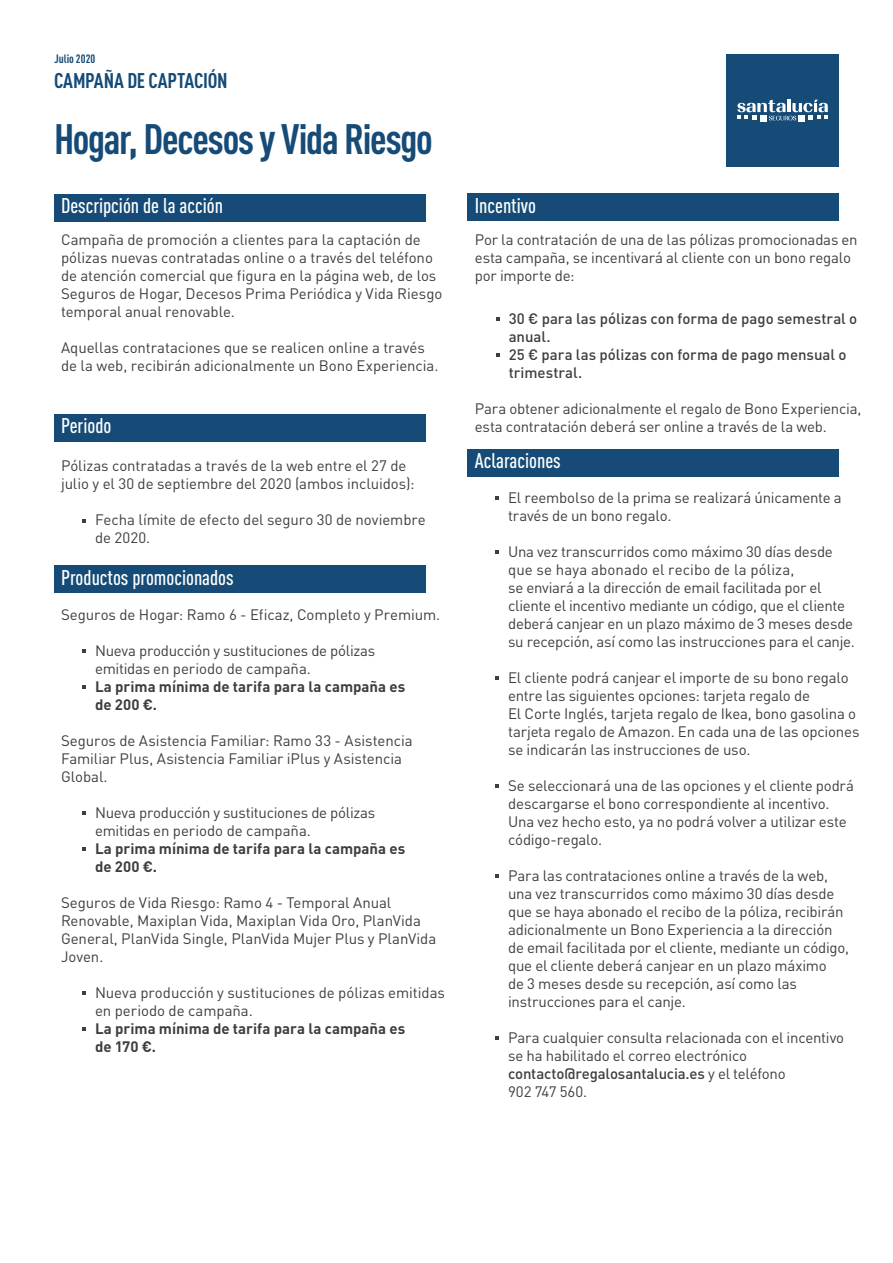
<style>
.page{position:relative;width:893px;height:1263px;background:#fff}
.page>*{position:absolute;margin:0;border:0;box-sizing:border-box;transform-origin:0 0}
.t1{font:700 condensed 42px "DIN Pro";letter-spacing:-.03em;color:#154b76}
.t2{font:500 condensed 21px "DIN Pro";color:#fff}
.t3{font:700 condensed 21px "DIN Pro";letter-spacing:-.015em;color:#154b76}
.t4{font:15px/18px "DIN Pro";letter-spacing:-.01em;color:#3e3e3f}
.t5{font:700 15px/18px "DIN Pro";color:#3e3e3f}
.t6{font:500 15px/18px "DIN Pro";color:#3e3e3f}
.t7{font:700 condensed 12px "DIN Pro";letter-spacing:.005em;color:#154b76}
.s1{font-weight:500}
</style>
<div class="page">
<div style="left:54px;top:194px;width:371px;height:27px;background:#154b76"></div>
<div style="left:468px;top:194px;width:371px;height:27px;background:#154b76"></div>
<div style="left:54px;top:414px;width:371px;height:27px;background:#154b76"></div>
<div style="left:54px;top:566px;width:371px;height:27px;background:#154b76"></div>
<div style="left:726px;top:54px;width:113px;height:113px;background:#154b76"></div>
<svg style="left:737px;top:100px;width:91px;height:21px"></svg>
<svg style="left:496px;top:317px;width:4px;height:4px"></svg>
<svg style="left:496px;top:353px;width:4px;height:4px"></svg>
<svg style="left:82px;top:519px;width:4px;height:3px"></svg>
<svg style="left:82px;top:649px;width:4px;height:4px"></svg>
<svg style="left:82px;top:685px;width:4px;height:4px"></svg>
<svg style="left:82px;top:811px;width:4px;height:4px"></svg>
<svg style="left:82px;top:847px;width:4px;height:4px"></svg>
<svg style="left:82px;top:991px;width:4px;height:4px"></svg>
<svg style="left:82px;top:1027px;width:4px;height:4px"></svg>
<div style="left:468px;top:449px;width:371px;height:27px;background:#154b76"></div>
<svg style="left:495px;top:496px;width:4px;height:4px"></svg>
<svg style="left:495px;top:550px;width:4px;height:4px"></svg>
<svg style="left:495px;top:676px;width:4px;height:4px"></svg>
<svg style="left:495px;top:784px;width:4px;height:4px"></svg>
<svg style="left:495px;top:874px;width:4px;height:4px"></svg>
<svg style="left:495px;top:1036px;width:4px;height:4px"></svg>
<p class="t7" style="left:54px;top:49px;width:43px">Julio 2020</p>
<h2 class="t3" style="left:54px;top:65px;width:175px">CAMPAÑA DE CAPTACIÓN</h2>
<h1 class="t1" style="left:54px;top:107px;width:380px">Hogar, Decesos y Vida Riesgo</h1>
<h2 class="t2" style="left:61px;top:190px;width:163px">Descripción de la acción</h2>
<h2 class="t2" style="left:475px;top:190px;width:63px">Incentivo</h2>
<p class="t4" style="left:61px;top:229px;width:383px">Campaña de promoción a clientes para la captación de pólizas nuevas contratadas online o a través del teléfono de atención comercial que figura en la página web, de los Seguros de Hogar, Decesos Prima Periódica y Vida Riesgo temporal anual renovable.</p>
<p class="t4" style="left:61px;top:337px;width:379px">Aquellas contrataciones que se realicen online a través de la web, recibirán adicionalmente un Bono Experiencia.</p>
<h2 class="t2" style="left:61px;top:410px;width:52px">Periodo</h2>
<p class="t4" style="left:61px;top:455px;width:355px">Pólizas contratadas a través de la web entre el 27 de julio y el 30 de septiembre del 2020 (ambos incluidos):</p>
<p class="t4" style="left:95px;top:509px;width:332px">Fecha límite de efecto del seguro 30 de noviembre de 2020.</p>
<h2 class="t2" style="left:61px;top:562px;width:174px">Productos promocionados</h2>
<p class="t4" style="left:61px;top:604px;width:381px">Seguros de Hogar: Ramo 6 - Eficaz, Completo y Premium.</p>
<p class="t4" style="left:95px;top:640px;width:282px">Nueva producción y sustituciones de pólizas emitidas en periodo de campaña.</p>
<p class="t5" style="left:95px;top:675px;width:312px">La prima mínima de tarifa para la campaña es de 200 €.</p>
<p class="t4" style="left:61px;top:730px;width:353px">Seguros de Asistencia Familiar: Ramo 33 - Asistencia<br>Familiar Plus, Asistencia Familiar iPlus y Asistencia<br>Global.</p>
<p class="t4" style="left:95px;top:802px;width:282px">Nueva producción y sustituciones de pólizas emitidas en periodo de campaña.</p>
<p class="t5" style="left:95px;top:837px;width:312px">La prima mínima de tarifa para la campaña es de 200 €.</p>
<p class="t4" style="left:61px;top:892px;width:377px">Seguros de Vida Riesgo: Ramo 4 - Temporal Anual Renovable, Maxiplan Vida, Maxiplan Vida Oro, PlanVida General, PlanVida Single, PlanVida Mujer Plus y PlanVida Joven.</p>
<p class="t4" style="left:95px;top:982px;width:351px">Nueva producción y sustituciones de pólizas emitidas en periodo de campaña.</p>
<p class="t5" style="left:95px;top:1017px;width:312px">La prima mínima de tarifa para la campaña es de 170 €.</p>
<p class="t4" style="left:475px;top:229px;width:384px">Por la contratación de una de las pólizas promocionadas en esta campaña, se incentivará al cliente con un bono regalo por importe de:</p>
<p class="t6" style="left:509px;top:308px;width:350px">30 € para las pólizas con forma de pago semestral o anual.<br>25 € para las pólizas con forma de pago mensual o trimestral.</p>
<p class="t4" style="left:475px;top:398px;width:388px">Para obtener adicionalmente el regalo de Bono Experiencia, esta contratación deberá ser online a través de la web.</p>
<h2 class="t2" style="left:475px;top:445px;width:87px">Aclaraciones</h2>
<p class="t4" style="left:508px;top:487px;width:335px">El reembolso de la prima se realizará únicamente a través de un bono regalo.</p>
<p class="t4" style="left:508px;top:541px;width:348px">Una vez transcurridos como máximo 30 días desde que se haya abonado el recibo de la póliza,<br>se enviará a la dirección de email facilitada por el cliente el incentivo mediante un código, que el cliente deberá canjear en un plazo máximo de 3 meses desde su recepción, así como las instrucciones para el canje.</p>
<p class="t4" style="left:508px;top:667px;width:353px">El cliente podrá canjear el importe de su bono regalo entre las siguientes opciones: tarjeta regalo de<br>El Corte Inglés, tarjeta regalo de Ikea, bono gasolina o tarjeta regalo de Amazon. En cada una de las opciones se indicarán las instrucciones de uso.</p>
<p class="t4" style="left:508px;top:775px;width:347px">Se seleccionará una de las opciones y el cliente podrá descargarse el bono correspondiente al incentivo.<br>Una vez hecho esto, ya no podrá volver a utilizar este código-regalo.</p>
<p class="t4" style="left:508px;top:865px;width:343px">Para las contrataciones online a través de la web, una vez transcurridos como máximo 30 días desde que se haya abonado el recibo de la póliza, recibirán adicionalmente un Bono Experiencia a la dirección de email facilitada por el cliente, mediante un código, que el cliente deberá canjear en un plazo máximo<br>de 3 meses desde su recepción, así como las instrucciones para el canje.</p>
<p class="t4" style="left:508px;top:1027px;width:338px">Para cualquier consulta relacionada con el incentivo se ha habilitado el correo electrónico <span class="s1">contacto@regalosantalucia.es</span> y el teléfono<br>902 747 560.</p>
</div>
